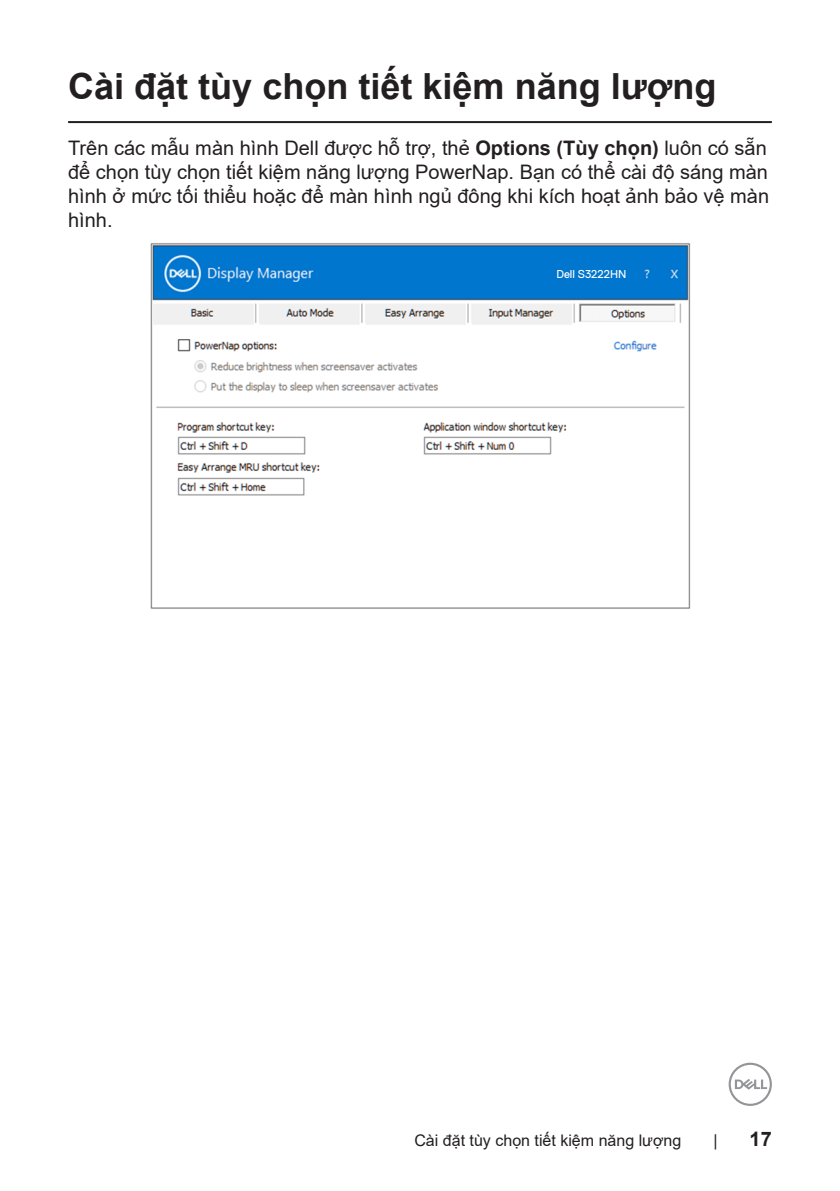
<style>
.page{position:relative;width:840px;height:1191px;background:#fff}
.page>*{position:absolute;margin:0;border:0;box-sizing:border-box;transform-origin:0 0}
.Head_1{font:700 36px "Arial";color:#231f20}
.Paragraph{font:20px/24px "Arial";color:#231f20;text-align:justify}
.t1{font:700 20px "Arial";color:#231f20}
.t2{font:16px "Arial";color:#231f20}
.t3{font:11.4px "Dell Replica";color:#fff}
.s1{font-weight:700}
</style>
<div class="page">
<svg style="left:728px;top:1062px;width:43px;height:44px"></svg>
<hr style="left:68px;top:121px;width:703px;height:2px;background:#231f20">
<img style="left:150px;top:243px;width:541px;height:366px">
<div style="left:166px;top:497px;width:190px;height:53px;background:#fff"></div>
<div style="left:548px;top:266px;width:86px;height:18px;background:#0076ce"></div>
<p class="Head_1" style="left:68px;top:61px;width:649px">Cài đặt tùy chọn tiết kiệm năng lượng</p>
<p class="Paragraph" style="left:68px;top:136px;width:702px">Trên các mẫu màn hình Dell được hỗ trợ, thẻ <span class="s1">Options (Tùy chọn)</span> luôn có sẵn để chọn tùy chọn tiết kiệm năng lượng PowerNap. Bạn có thể cài độ sáng màn hình ở mức tối thiểu hoặc để màn hình ngủ đông khi kích hoạt ảnh bảo vệ màn hình.</p>
<p class="t3" style="left:556px;top:268px;width:72px">Dell S3222HN</p>
<p class="t2" style="left:414px;top:1129px;width:268px">Cài đặt tùy chọn tiết kiệm năng lượng</p>
<p class="t2" style="left:713px;top:1129px;width:6px">|</p>
<p class="t1" style="left:749px;top:1124px;width:24px">17</p>
</div>
